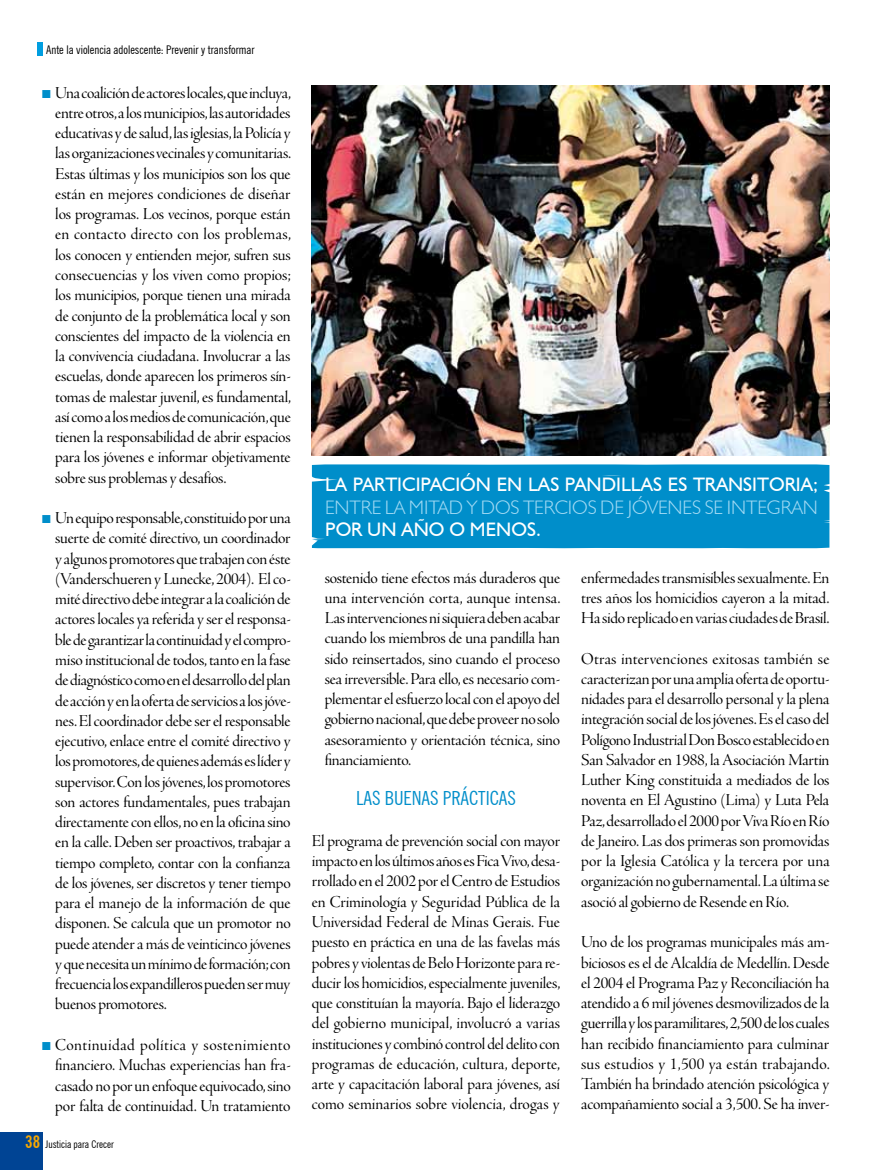
<style>
.page{position:relative;width:872px;height:1170px;background:#fff}
.page>*{position:absolute;margin:0;border:0;box-sizing:border-box;transform-origin:0 0}
.t1{font:19.5px "Humanist 521 BT";color:#fff}
.t2{font:300 19.5px "Humanist 521 BT";letter-spacing:-.005em;color:#a2daf4}
.t3{font:condensed 19.5px "News Gothic BT";color:#008eca}
.t4{font:17.25px/20.2px "Adobe Jenson Pro Disp";letter-spacing:-.01em;color:#000;text-align:justify}
.t5{font:condensed 12px "News Gothic BT";color:#000}
.t6{font:condensed 10.5px "News Gothic BT";color:#000}
.s1{font-family:"Arial Narrow";color:#008eca}
.s2{font-weight:700;font-size:17.25px;color:#f7a800}
</style>
<div class="page">
<div style="left:0;top:1131px;width:43px;height:38px;background:#004494"></div>
<img style="left:312px;top:85px;width:517px;height:370px">
<div style="left:312px;top:464px;width:517px;height:84px;background:#008eca"></div>
<div style="left:37px;top:42px;width:6px;height:14px;background:#009ee0"></div>
<p class="t5" style="left:46px;top:42px;width:210px">Ante la violencia adolescente: Prevenir y transformar</p>
<p class="t4" style="left:55px;top:83px;width:237px;text-indent:-13px"><span class="s1">■</span>Una coalición de actores locales, que incluya, entre otros, a los municipios, las autoridades educativas y de salud, las iglesias, la Policía y las organizaciones vecinales y comunitarias.<br>Estas últimas y los municipios son los que están en mejores condiciones de diseñar los programas. Los vecinos, porque están en contacto directo con los problemas, los conocen y entienden mejor, sufren sus consecuencias y los viven como propios; los municipios, porque tienen una mirada de conjunto de la problemática local y son conscientes del impacto de la violencia en la convivencia ciudadana. Involucrar a las escuelas, donde aparecen los primeros sín&shy;tomas de malestar juvenil, es fundamental, así como a los medios de comunicación, que tienen la responsabilidad de abrir espacios para los jóvenes e informar objetivamente sobre sus problemas y desafíos.</p>
<p class="t4" style="left:55px;top:508px;width:237px;text-indent:-13px"><span class="s1">■</span>Un equipo responsable, constituido por una suerte de comité directivo, un coordinador y algunos promotores que trabajen con éste (Vanderschueren y Lunecke, 2004). El co&shy;mité directivo debe integrar a la coalición de actores locales ya referida y ser el responsa&shy;ble de garantizar la continuidad y el compro&shy;miso institucional de todos, tanto en la fase de diagnóstico como en el desarrollo del plan de acción y en la oferta de servicios a los jóve&shy;nes. El coordinador debe ser el responsable ejecutivo, enlace entre el comité directivo y los promotores, de quienes además es líder y supervisor. Con los jóvenes, los promotores son actores fundamentales, pues trabajan directamente con ellos, no en la oficina sino en la calle. Deben ser proactivos, trabajar a tiempo completo, contar con la confianza de los jóvenes, ser discretos y tener tiempo para el manejo de la información de que disponen. Se calcula que un promotor no puede atender a más de veinticinco jóvenes y que necesita un mínimo de formación; con frecuencia los expandilleros pueden ser muy buenos promotores.</p>
<p class="t4" style="left:55px;top:1034px;width:237px;text-indent:-13px"><span class="s1">■</span>Continuidad política y sostenimiento financiero. Muchas experiencias han fra&shy;casado no por un enfoque equivocado, sino por falta de continuidad. Un tratamiento</p>
<p class="t6" style="left:25px;top:1138px;width:90px"><span class="s2">38</span> Justicia para Crecer</p>
<p class="t1" style="left:325px;top:472px;width:494px">LA PARTICIPACIÓN EN LAS PANDILLAS ES TRANSITORIA;</p>
<p class="t2" style="left:325px;top:495px;width:494px">ENTRE LA MITAD Y DOS TERCIOS DE JÓVENES SE INTEGRAN</p>
<p class="t1" style="left:325px;top:517px;width:217px">POR UN AÑO O MENOS.</p>
<p class="t4" style="left:325px;top:567px;width:237px">sostenido tiene efectos más duraderos que una intervención corta, aunque intensa.<br>Las intervenciones ni siquiera deben acabar cuando los miembros de una pandilla han sido reinsertados, sino cuando el proceso sea irreversible. Para ello, es necesario com&shy;plementar el esfuerzo local con el apoyo del gobierno nacional, que debe proveer no solo asesoramiento y orientación técnica, sino financiamiento.</p>
<p class="t3" style="left:356px;top:786px;width:161px">LAS BUENAS PRÁCTICAS</p>
<p class="t4" style="left:312px;top:830px;width:250px">El programa de prevención social con mayor impacto en los últimos años es Fica Vivo, desa&shy;rrollado en el 2002 por el Centro de Estudios en Criminología y Seguridad Pública de la Universidad Federal de Minas Gerais. Fue puesto en práctica en una de las favelas más pobres y violentas de Belo Horizonte para re&shy;ducir los homicidios, especialmente juveniles, que constituían la mayoría. Bajo el liderazgo del gobierno municipal, involucró a varias instituciones y combinó control del delito con programas de educación, cultura, deporte, arte y capacitación laboral para jóvenes, así como seminarios sobre violencia, drogas y</p>
<p class="t4" style="left:581px;top:567px;width:250px">enfermedades transmisibles sexualmente. En tres años los homicidios cayeron a la mitad.<br>Ha sido replicado en varias ciudades de Brasil.</p>
<p class="t4" style="left:581px;top:648px;width:250px">Otras intervenciones exitosas también se caracterizan por una amplia oferta de oportu&shy;nidades para el desarrollo personal y la plena integración social de los jóvenes. Es el caso del Polígono Industrial Don Bosco establecido en San Salvador en 1988, la Asociación Martin Luther King constituida a mediados de los noventa en El Agustino (Lima) y Luta Pela Paz, desarrollado el 2000 por Viva Río en Río de Janeiro. Las dos primeras son promovidas por la Iglesia Católica y la tercera por una organización no gubernamental. La última se asoció al gobierno de Resende en Río.</p>
<p class="t4" style="left:581px;top:932px;width:250px">Uno de los programas municipales más am&shy;biciosos es el de Alcaldía de Medellín. Desde el 2004 el Programa Paz y Reconciliación ha atendido a 6 mil jóvenes desmovilizados de la guerrilla y los paramilitares, 2,500 de los cuales han recibido financiamiento para culminar sus estudios y 1,500 ya están trabajando.<br>También ha brindado atención psicológica y acompañamiento social a 3,500. Se ha inver-</p>
</div>
